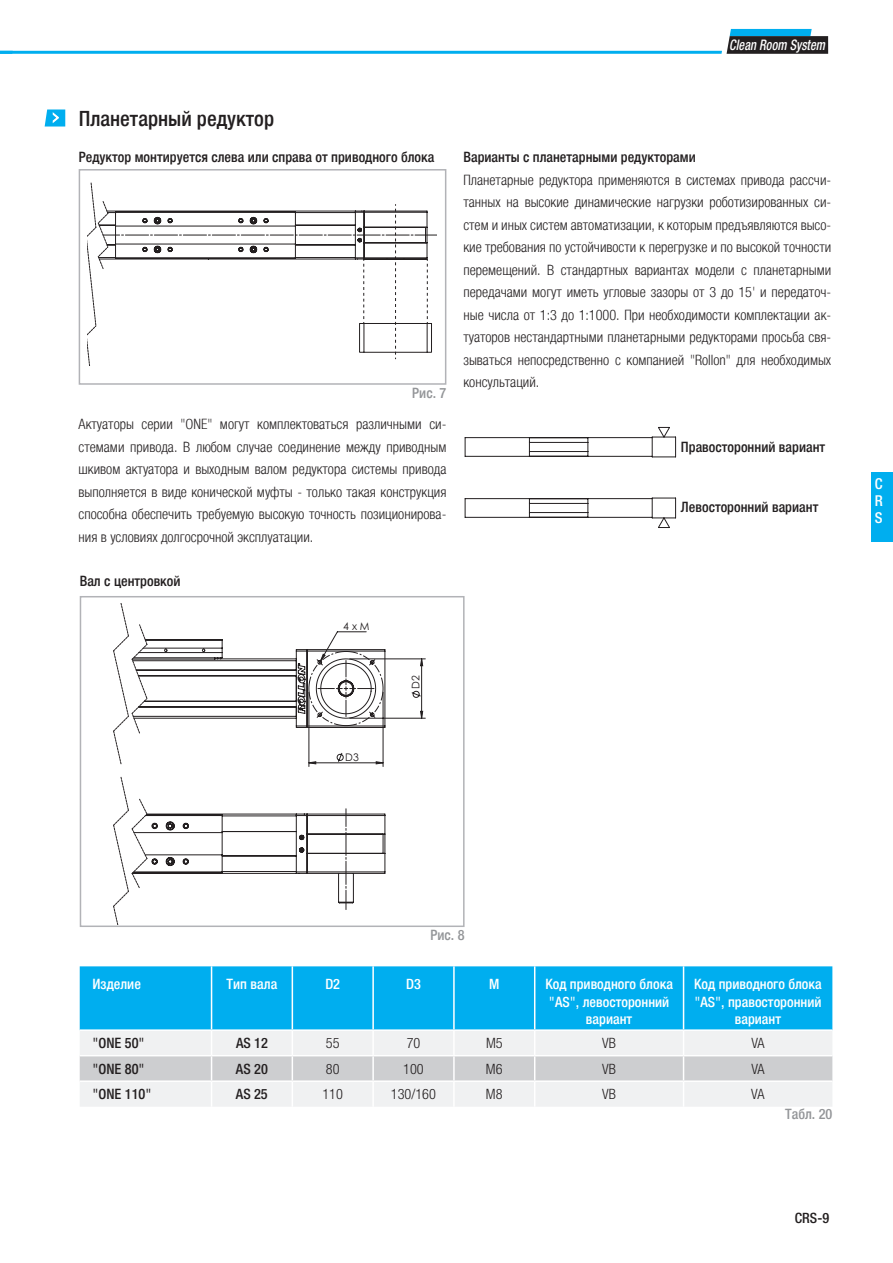
<style>
.page{position:relative;width:893px;height:1263px;background:#fff}
.page>*{position:absolute;margin:0;border:0;box-sizing:border-box;transform-origin:0 0}
.t1{font:500 condensed 21px "Helvetica Neue LTCYR";color:#231f20}
.t2{font:500 condensed 15px/16.6px "Helvetica Neue LT Std";color:#fff;text-align:justify}
.t3{font:italic 500 condensed 14.55px "Helvetica Neue LT Std";letter-spacing:.005em;color:#fff;scale:.85 1}
.t4{font:300 condensed 14.25px/22.5px "Helvetica Neue LTCYR";color:#231f20;text-align:justify}
.t5{font:500 condensed 14.25px "Helvetica Neue LTCYR";color:#231f20}
.t6{font:500 condensed 14.25px/17.1px "Helvetica Neue LTCYR";color:#fff;text-align:center}
.t7{font:300 condensed 14.25px "Helvetica Neue LT Std";color:#231f20}
.t8{font:500 condensed 14.25px "Helvetica Neue LT Std";color:#231f20}
.t9{font:500 condensed 14.25px "Helvetica Neue LTCYR";color:#939598}
.t10{font:500 condensed 14.25px "Helvetica Neue LT Std";color:#fff}
.t11{font:10.5px "Century Gothic";color:#231f20}
.s1{font-family:"Helvetica Neue LT Std"}
</style>
<div class="page">
<div style="left:872px;top:473px;width:21px;height:69px;background:#00aeef"></div>
<svg style="left:0;top:29px;width:829px;height:25px"></svg>
<svg style="left:465px;top:426px;width:212px;height:102px"></svg>
<div style="left:80px;top:966px;width:752px;height:63px;background:#00aeef"></div>
<hr style="left:211px;top:966px;width:1px;height:63px;background:#fff">
<hr style="left:292px;top:966px;width:1px;height:63px;background:#fff">
<hr style="left:372px;top:966px;width:2px;height:63px;background:#fff">
<hr style="left:453px;top:966px;width:2px;height:63px;background:#fff">
<hr style="left:534px;top:966px;width:1px;height:63px;background:#fff">
<hr style="left:683px;top:966px;width:1px;height:63px;background:#fff">
<svg style="left:80px;top:1031px;width:752px;height:76px"></svg>
<div style="left:80px;top:596px;width:385px;height:331px;background:#fff;border:2px solid #b2b3b7"></div>
<svg style="left:113px;top:777px;width:34px;height:148px"></svg>
<svg style="left:113px;top:603px;width:33px;height:161px"></svg>
<svg style="left:332px;top:631px;width:94px;height:97px"></svg>
<svg style="left:132px;top:639px;width:253px;height:264px"></svg>
<svg style="left:45px;top:109px;width:20px;height:18px"></svg>
<div style="left:79px;top:169px;width:367px;height:216px;background:#fff;border:2px solid #b2b3b7"></div>
<svg style="left:87px;top:183px;width:349px;height:183px"></svg>
<p class="t3" style="left:729px;top:36px;width:114px">Clean Room System</p>
<h1 class="t1" style="left:79px;top:107px;width:197px">Планетарный редуктор</h1>
<p class="t5" style="left:79px;top:149px;width:357px">Редуктор монтируется слева или справа от приводного блока</p>
<p class="t9" style="left:412px;top:385px;width:36px">Рис<span class="s1">. 7</span></p>
<p class="t4" style="left:79px;top:413px;width:369px">Актуаторы серии "ONE" могут комплектоваться различными си&shy;стемами привода. В любом случае соединение между приводным шкивом актуатора и выходным валом редуктора системы привода выполняется в виде конической муфты - только такая конструкция способна обеспечить требуемую высокую точность позиционирова&shy;ния в условиях долгосрочной эксплуатации.</p>
<p class="t5" style="left:80px;top:574px;width:102px">Вал с центровкой</p>
<p class="t11" style="left:343px;top:619px;width:28px">4 x M</p>
<p class="t5" style="left:463px;top:149px;width:234px">Варианты с планетарными редукторами</p>
<p class="t4" style="left:463px;top:169px;width:369px">Планетарные редуктора применяются в системах привода рассчи&shy;танных на высокие динамические нагрузки роботизированных си&shy;стем и иных систем автоматизации, к которым предъявляются высо&shy;кие требования по устойчивости к перегрузке и по высокой точности перемещений. В стандартных вариантах модели с планетарными передачами могут иметь угловые зазоры от 3 до 15' и передаточ&shy;ные числа от 1:3 до 1:1000. При необходимости комплектации ак&shy;туаторов нестандартными планетарными редукторами просьба свя&shy;зываться непосредственно с компанией "Rollon" для необходимых консультаций.</p>
<p class="t5" style="left:681px;top:439px;width:146px">Правосторонний вариант</p>
<p class="t5" style="left:681px;top:499px;width:139px">Левосторонний вариант</p>
<p class="t11" style="left:408px;top:689px;width:15px;rotate:-90deg">D2</p>
<p class="t11" style="left:345px;top:750px;width:15px">D3</p>
<p class="t2" style="left:875px;top:475px;width:10px">C R S</p>
<p class="t9" style="left:430px;top:927px;width:36px">Рис<span class="s1">. 8</span></p>
<p class="t6" style="left:92px;top:976px;width:50px">Изделие</p>
<p class="t6" style="left:227px;top:976px;width:52px">Тип вала</p>
<p class="t10" style="left:325px;top:976px;width:16px">D2</p>
<p class="t10" style="left:406px;top:976px;width:16px">D3</p>
<p class="t10" style="left:489px;top:976px;width:12px">M</p>
<p class="t6" style="left:545px;top:976px;width:129px">Код приводного блока "AS", левосторонний вариант</p>
<p class="t6" style="left:694px;top:976px;width:129px">Код приводного блока "AS", правосторонний вариант</p>
<p class="t5" style="left:92px;top:1035px;width:54px">"ONE 50"</p>
<p class="t8" style="left:236px;top:1034px;width:33px">AS 12</p>
<p class="t7" style="left:326px;top:1035px;width:15px">55</p>
<p class="t7" style="left:407px;top:1035px;width:15px">70</p>
<p class="t7" style="left:486px;top:1035px;width:18px">M5</p>
<p class="t7" style="left:602px;top:1035px;width:15px">VB</p>
<p class="t7" style="left:751px;top:1035px;width:15px">VA</p>
<p class="t5" style="left:92px;top:1061px;width:54px">"ONE 80"</p>
<p class="t8" style="left:236px;top:1060px;width:33px">AS 20</p>
<p class="t7" style="left:326px;top:1060px;width:15px">80</p>
<p class="t7" style="left:403px;top:1060px;width:22px">100</p>
<p class="t7" style="left:486px;top:1060px;width:18px">M6</p>
<p class="t7" style="left:602px;top:1060px;width:15px">VB</p>
<p class="t7" style="left:751px;top:1060px;width:15px">VA</p>
<p class="t5" style="left:92px;top:1086px;width:61px">"ONE 110"</p>
<p class="t8" style="left:236px;top:1085px;width:33px">AS 25</p>
<p class="t7" style="left:322px;top:1086px;width:22px">110</p>
<p class="t7" style="left:391px;top:1086px;width:47px">130/160</p>
<p class="t7" style="left:486px;top:1086px;width:18px">M8</p>
<p class="t7" style="left:602px;top:1086px;width:15px">VB</p>
<p class="t7" style="left:751px;top:1086px;width:15px">VA</p>
<p class="t9" style="left:785px;top:1107px;width:49px">Табл<span class="s1">. 20</span></p>
<p class="t8" style="left:795px;top:1209px;width:36px">CRS-9</p>
</div>
